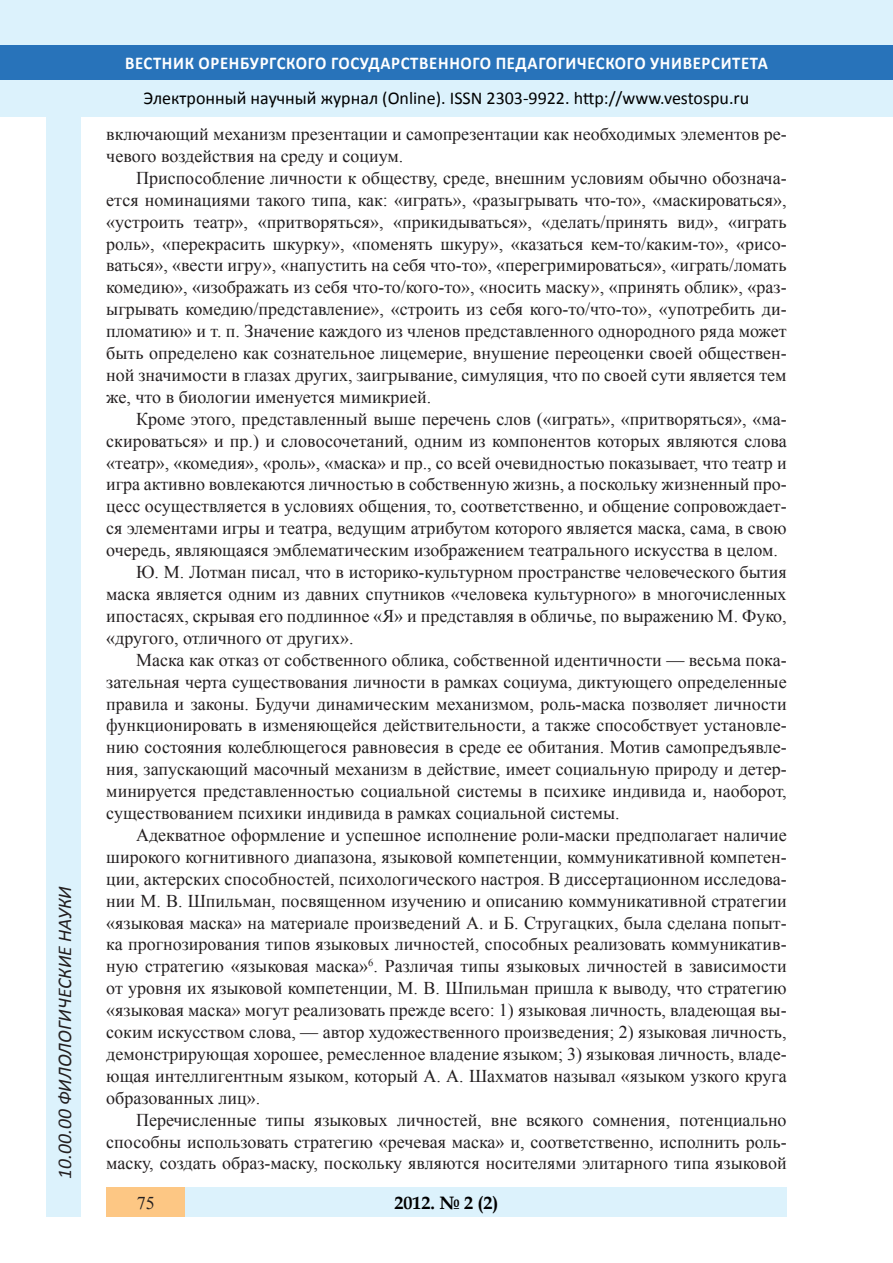
<style>
.page{position:relative;width:893px;height:1263px;background:#fff}
.page>*{position:absolute;margin:0;border:0;box-sizing:border-box;transform-origin:0 0}
.t1{font:italic 19.5px "Calibri";color:#231f20}
.Стиль2{font:18px/21.9px "Times New Roman";color:#231f20;text-align:justify}
.t2{font:18px "Calibri";color:#000}
.t3{font:700 18px "Calibri";letter-spacing:.04em;color:#fff;scale:.93 1}
.t4{font:700 18px "Book Antiqua";color:#000}
</style>
<div class="page">
<div style="left:0;top:0;width:893px;height:116px;background:#dcf2fc"></div>
<div style="left:0;top:45px;width:893px;height:34px;background:#2873ba"></div>
<div style="left:47px;top:116px;width:34px;height:1101px;background:#dcf2fc"></div>
<div style="left:106px;top:1188px;width:681px;height:29px;background:#dcf2fc"></div>
<div style="left:106px;top:1188px;width:79px;height:29px;background:#fdc784"></div>
<p class="t1" style="left:51px;top:1179px;width:294px;rotate:-90deg">10.00.00 ФИЛОЛОГИЧЕСКИЕ НАУКИ</p>
<p class="t3" style="left:125px;top:51px;width:693px">ВЕСТНИК ОРЕНБУРГСКОГО ГОСУДАРСТВЕННОГО ПЕДАГОГИЧЕСКОГО УНИВЕРСИТЕТА</p>
<p class="t2" style="left:144px;top:86px;width:607px">Электронный научный журнал (Online). ISSN 2303-9922. http://www.vestospu.ru</p>
<p class="Стиль2" style="left:106px;top:123px;width:682px">включающий механизм презентации и самопрезентации как необходимых элементов ре&shy;чевого воздействия на среду и социум.</p>
<p class="Стиль2" style="left:106px;top:167px;width:682px;text-indent:30px">Приспособление личности к обществу, среде, внешним условиям обычно обознача&shy;ется номинациями такого типа, как: «играть», «разыгрывать что-то», «маскироваться», «устроить театр», «притворяться», «прикидываться», «делать/принять вид», «играть роль», «перекрасить шкурку», «поменять шкуру», «казаться кем-то/каким-то», «рисо&shy;ваться», «вести игру», «напустить на себя что-то», «перегримироваться», «играть/ломать комедию», «изображать из себя что-то/кого-то», «носить маску», «принять облик», «раз&shy;ыгрывать комедию/представление», «строить из себя кого-то/что-то», «употребить ди&shy;пломатию» и т. п. Значение каждого из членов представленного однородного ряда может быть определено как сознательное лицемерие, внушение переоценки своей обществен&shy;ной значимости в глазах других, заигрывание, симуляция, что по своей сути является тем же, что в биологии именуется мимикрией.</p>
<p class="Стиль2" style="left:106px;top:407px;width:682px;text-indent:30px">Кроме этого, представленный выше перечень слов («играть», «притворяться», «ма&shy;скироваться» и пр.) и словосочетаний, одним из компонентов которых являются слова «театр», «комедия», «роль», «маска» и пр., со всей очевидностью показывает, что театр и игра активно вовлекаются личностью в собственную жизнь, а поскольку жизненный про&shy;цесс осуществляется в условиях общения, то, соответственно, и общение сопровождает&shy;ся элементами игры и театра, ведущим атрибутом которого является маска, сама, в свою очередь, являющаяся эмблематическим изображением театрального искусства в целом.</p>
<p class="Стиль2" style="left:106px;top:561px;width:682px;text-indent:30px">Ю. М. Лотман писал, что в историко-культурном пространстве человеческого бытия маска является одним из давних спутников «человека культурного» в многочисленных ипостасях, скрывая его подлинное «Я» и представляя в обличье, по выражению М. Фуко, «другого, отличного от других».</p>
<p class="Стиль2" style="left:106px;top:648px;width:682px;text-indent:30px">Маска как отказ от собственного облика, собственной идентичности — весьма пока&shy;зательная черта существования личности в рамках социума, диктующего определенные правила и законы. Будучи динамическим механизмом, роль-маска позволяет личности функционировать в изменяющейся действительности, а также способствует установле&shy;нию состояния колеблющегося равновесия в среде ее обитания. Мотив самопредъявле&shy;ния, запускающий масочный механизм в действие, имеет социальную природу и детер&shy;минируется представленностью социальной системы в психике индивида и, наоборот, существованием психики индивида в рамках социальной системы.</p>
<p class="Стиль2" style="left:106px;top:824px;width:682px;text-indent:30px">Адекватное оформление и успешное исполнение роли-маски предполагает наличие широкого когнитивного диапазона, языковой компетенции, коммуникативной компетен&shy;ции, актерских способностей, психологического настроя. В диссертационном исследова&shy;нии М. В. Шпильман, посвященном изучению и описанию коммуникативной стратегии «языковая маска» на материале произведений А. и Б. Стругацких, была сделана попыт&shy;ка прогнозирования типов языковых личностей, способных реализовать коммуникатив&shy;ную стратегию «языковая маска»<sup>6</sup>. Различая типы языковых личностей в зависимости от уровня их языковой компетенции, М. В. Шпильман пришла к выводу, что стратегию «языковая маска» могут реализовать прежде всего: 1) языковая личность, владеющая вы&shy;соким искусством слова, — автор художественного произведения; 2) языковая личность, демонстрирующая хорошее, ремесленное владение языком; 3) языковая личность, владе&shy;ющая интеллигентным языком, который А. А. Шахматов называл «языком узкого круга образованных лиц».</p>
<p class="Стиль2" style="left:106px;top:1108px;width:682px;text-indent:30px">Перечисленные типы языковых личностей, вне всякого сомнения, потенциально способны использовать стратегию «речевая маска» и, соответственно, исполнить роль&shy;маску, создать образ-маску, поскольку являются носителями элитарного типа языковой</p>
<p class="Стиль2" style="left:137px;top:1191px;width:19px">75</p>
<p class="t4" style="left:394px;top:1190px;width:106px">2012. № 2 (2)</p>
</div>
